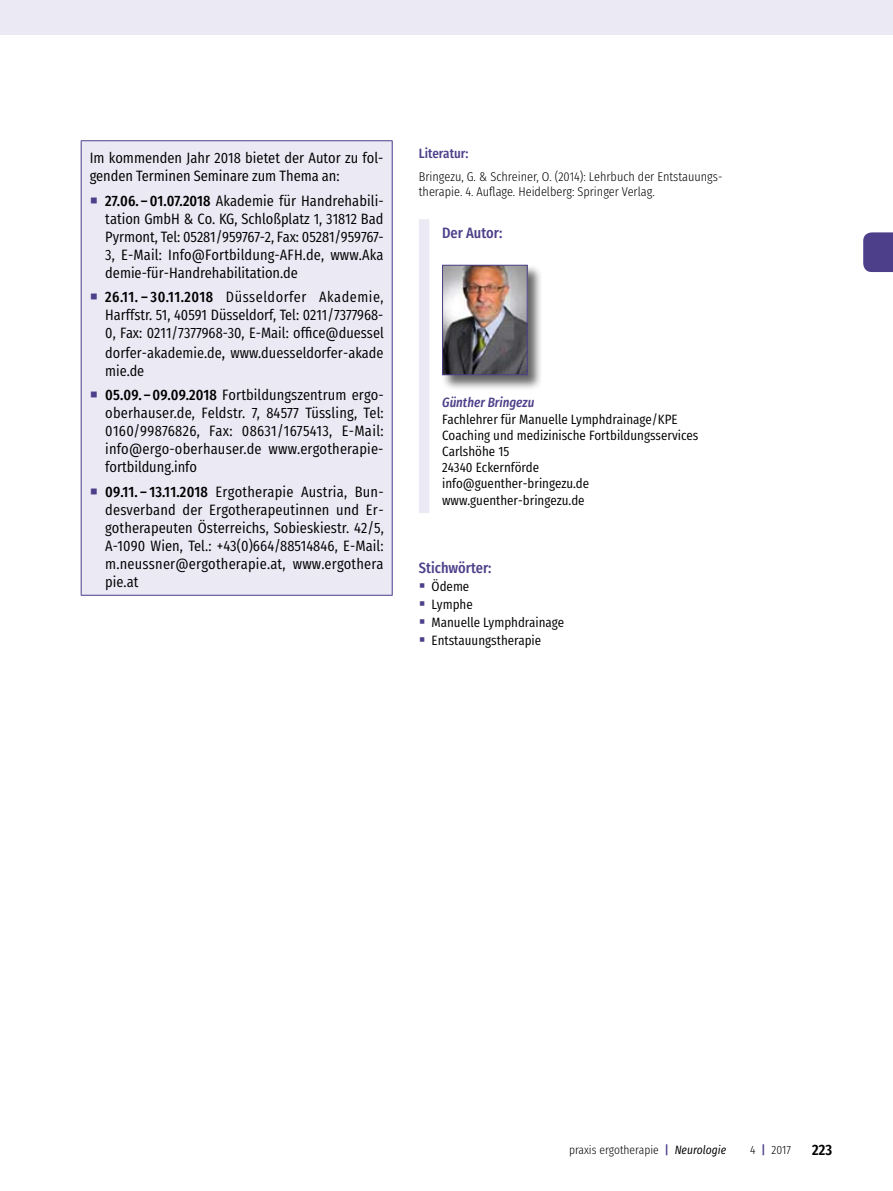
<style>
.page{position:relative;width:893px;height:1191px;background:#fff}
.page>*{position:absolute;margin:0;border:0;box-sizing:border-box;transform-origin:0 0}
.t1{font:15px/18px "Fira Sans Condensed";color:#000;text-align:justify}
.t2{font:500 15px "Fira Sans Condensed";color:#4e3f8a}
.t3{font:600 15px "Fira Sans Condensed";color:#000}
.t4{font:13.5px/16.2px "Fira Sans Condensed";color:#000}
.t5{font:italic 500 13.5px "Fira Sans Condensed";color:#4e3f8a}
.t6{font:500 13.5px "Fira Sans Condensed";color:#4e3f8a}
.t7{font:300 12.75px/15.3px "Fira Sans Condensed";color:#000}
.t8{font:300 12px "Fira Sans Condensed";color:#000}
.s1{color:#4e3f8a}
.s2{font-weight:500}
.s3{font-size:16.5px}
.s4{font-weight:500;color:#4e3f8a}
.s5{font-weight:400;font-style:italic}
</style>
<div class="page">
<svg style="left:863px;top:232px;width:30px;height:40px"></svg>
<div style="left:0;top:0;width:893px;height:34px;background:#ebe9f4"></div>
<div style="left:81px;top:141px;width:311px;height:454px;background:#ebe9f4"></div>
<hr style="left:81px;top:140px;width:312px;height:1px;background:#4e3f8a">
<hr style="left:81px;top:141px;width:1px;height:454px;background:#4e3f8a">
<hr style="left:392px;top:141px;width:1px;height:454px;background:#4e3f8a">
<hr style="left:81px;top:595px;width:312px;height:1px;background:#4e3f8a">
<div style="left:419px;top:219px;width:10px;height:294px;background:#ebe9f4"></div>
<div style="left:441px;top:264px;width:102px;height:127px;background:#000;opacity:.6"></div>
<img style="left:444px;top:267px;width:82px;height:106px">
<div style="left:442px;top:265px;width:86px;height:110px;border:1px solid #4e3f8a"></div>
<p class="t1" style="left:90px;top:147px;width:295px">Im kommenden Jahr 2018 bietet der Autor zu fol&shy;genden Terminen Seminare zum Thema an:</p>
<p class="t1" style="left:105px;top:190px;width:280px;text-indent:-16px"><span class="s1">○</span> <span class="s2">27.06. – 01.07.2018</span> Akademie für Handrehabili&shy;tation GmbH &amp; Co. KG, Schloßplatz 1, 31812 Bad Pyrmont, Tel: 05281/959767-2, Fax: 05281/959767- 3, E-Mail: Info@Fortbildung-AFH.de, www.Aka demie-für-Handrehabilitation.de</p>
<p class="t1" style="left:105px;top:286px;width:280px;text-indent:-16px"><span class="s1">○</span> <span class="s2">26.11. – 30.11.2018</span> Düsseldorfer Akademie, Harffstr. 51, 40591 Düsseldorf, Tel: 0211/7377968- 0, Fax: 0211/7377968-30, E-Mail: office@duessel</p>
<p class="t1" style="left:105px;top:342px;width:280px">dorfer-akademie.de<span class="s3">,</span> www.duesseldorfer-akade mie.de</p>
<p class="t1" style="left:105px;top:384px;width:280px;text-indent:-16px"><span class="s1">○</span> <span class="s2">05.09. – 09.09.2018</span> Fortbildungszentrum ergo&shy;oberhauser.de, Feldstr. 7, 84577 Tüssling, Tel:<br>0160/99876826, Fax: 08631/1675413, E-Mail: info@ergo-oberhauser.de www.ergotherapie&shy;fortbildung.info</p>
<p class="t1" style="left:105px;top:481px;width:280px;text-indent:-16px"><span class="s1">○</span> <span class="s2">09.11. – 13.11.2018</span> Ergotherapie Austria, Bun&shy;desverband der Ergotherapeutinnen und Er&shy;gotherapeuten Österreichs, Sobieskiestr. 42/5, A-1090 Wien, Tel.: +43(0)664/88514846, E-Mail: m.neussner@ergotherapie.at, www.ergothera pie.at</p>
<p class="t6" style="left:419px;top:141px;width:51px">Literatur:</p>
<p class="t7" style="left:419px;top:167px;width:305px">Bringezu, G. &amp; Schreiner, O. (2014): Lehrbuch der Entstauungs&shy;therapie. 4. Auflage. Heidelberg: Springer Verlag.</p>
<p class="t2" style="left:442px;top:218px;width:62px">Der Autor:</p>
<p class="t5" style="left:442px;top:393px;width:94px">Günther Bringezu</p>
<p class="t4" style="left:442px;top:409px;width:258px">Fachlehrer für Manuelle Lymphdrainage/KPE<br>Coaching und medizinische Fortbildungsservices<br>Carlshöhe 15<br>24340 Eckernförde<br>info@guenther-bringezu.de www.guenther-bringezu.de</p>
<p class="t2" style="left:419px;top:553px;width:74px">Stichwörter:</p>
<p class="t4" style="left:432px;top:575px;width:134px;line-height:18px">Ödeme<br>Lymphe<br>Manuelle Lymphdrainage<br>Entstauungstherapie</p>
<p class="t8" style="left:569px;top:1139px;width:159px">praxis ergotherapie <span class="s4">|</span> <span class="s5">Neurologie</span></p>
<p class="t8" style="left:750px;top:1139px;width:42px">4 <span class="s4">|</span> 2017</p>
<p class="t3" style="left:812px;top:1135px;width:21px">223</p>
</div>
